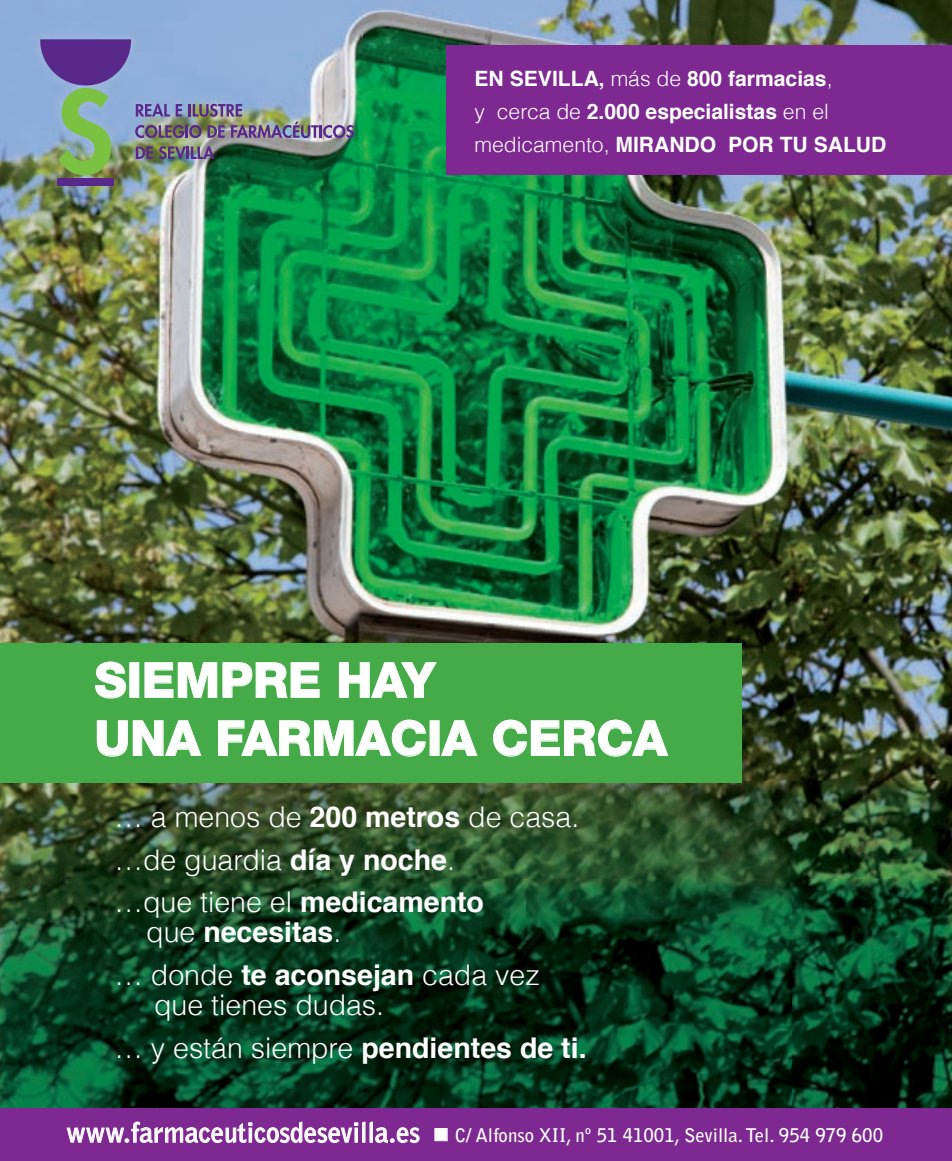
<style>
.page{position:relative;width:952px;height:1161px;background:#fff}
.page>*{position:absolute;margin:0;border:0;box-sizing:border-box;transform-origin:0 0}
.t1{font:800 48.3px/58.1px "Helvetica Neue";color:#fff}
.t2{font:300 28.5px/42.8px "Helvetica";color:#fff}
.t3{font:700 28.5px/42.8px "Helvetica";color:#fff}
.t4{font:700 21.15px/33px "Helvetica";color:#fff}
.t5{font:700 18.75px "Bell Gothic Std";color:#fff}
.s1{font-weight:300}
.s2{font-weight:700}
.s3{font-size:27px}
</style>
<div class="page">
<img style="left:0;top:0;width:952px;height:781px">
<img style="left:30px;top:29px;width:333px;height:166px">
<div style="left:57px;top:178px;width:57px;height:8px;background:#58298a"></div>
<img style="left:40px;top:39px;width:314px;height:136px">
<img style="left:0;top:781px;width:952px;height:326px">
<div style="left:0;top:643px;width:742px;height:139px;background:#45aa48"></div>
<svg style="left:95px;top:661px;width:31px;height:37px"></svg>
<svg style="left:144px;top:662px;width:176px;height:36px"></svg>
<svg style="left:338px;top:662px;width:99px;height:36px"></svg>
<svg style="left:96px;top:720px;width:106px;height:36px"></svg>
<svg style="left:218px;top:719px;width:208px;height:37px"></svg>
<svg style="left:441px;top:720px;width:37px;height:36px"></svg>
<svg style="left:493px;top:719px;width:176px;height:37px"></svg>
<div style="left:446px;top:46px;width:506px;height:129px;background:#7d2991"></div>
<div style="left:0;top:1107px;width:952px;height:53px;background:#7d2991"></div>
<svg style="left:66px;top:1121px;width:354px;height:23px"></svg>
<p class="t4" style="left:474px;top:62px;width:413px">EN SEVILLA, <span class="s1">más de</span> 800 farmacias<span class="s1">,<br>y cerca de</span> 2.000 especialistas <span class="s1">en el medicamento,</span> MIRANDO POR TU SALUD</p>
<h1 class="t1" style="left:94px;top:650px;width:574px">SIEMPRE HAY<br>UNA FARMACIA CERCA</h1>
<p class="t2" style="left:114px;top:794px;width:466px">… a menos de <span class="s2">200 metros</span> de casa. …de guardia <span class="s2">día y noche</span>.<br>…que tiene el <span class="s2">medicamento</span></p>
<p class="t3" style="left:114px;top:911px;width:426px;text-indent:32px"><span class="s1">que</span> necesitas<span class="s1">.<br>… donde</span> te aconsejan <span class="s1">cada vez</span></p>
<p class="t2" style="left:114px;top:983px;width:473px;text-indent:40px">que tienes dudas.<br>… y están siempre <span class="s2">pendientes de ti.</span></p>
<p class="t5" style="left:66px;top:1123px;width:818px"><span class="s3">www.farmaceuticosdesevilla.es</span> ■ C/ Alfonso XII, nº 51 41001, Sevilla. Tel. 954 979 600</p>
</div>
